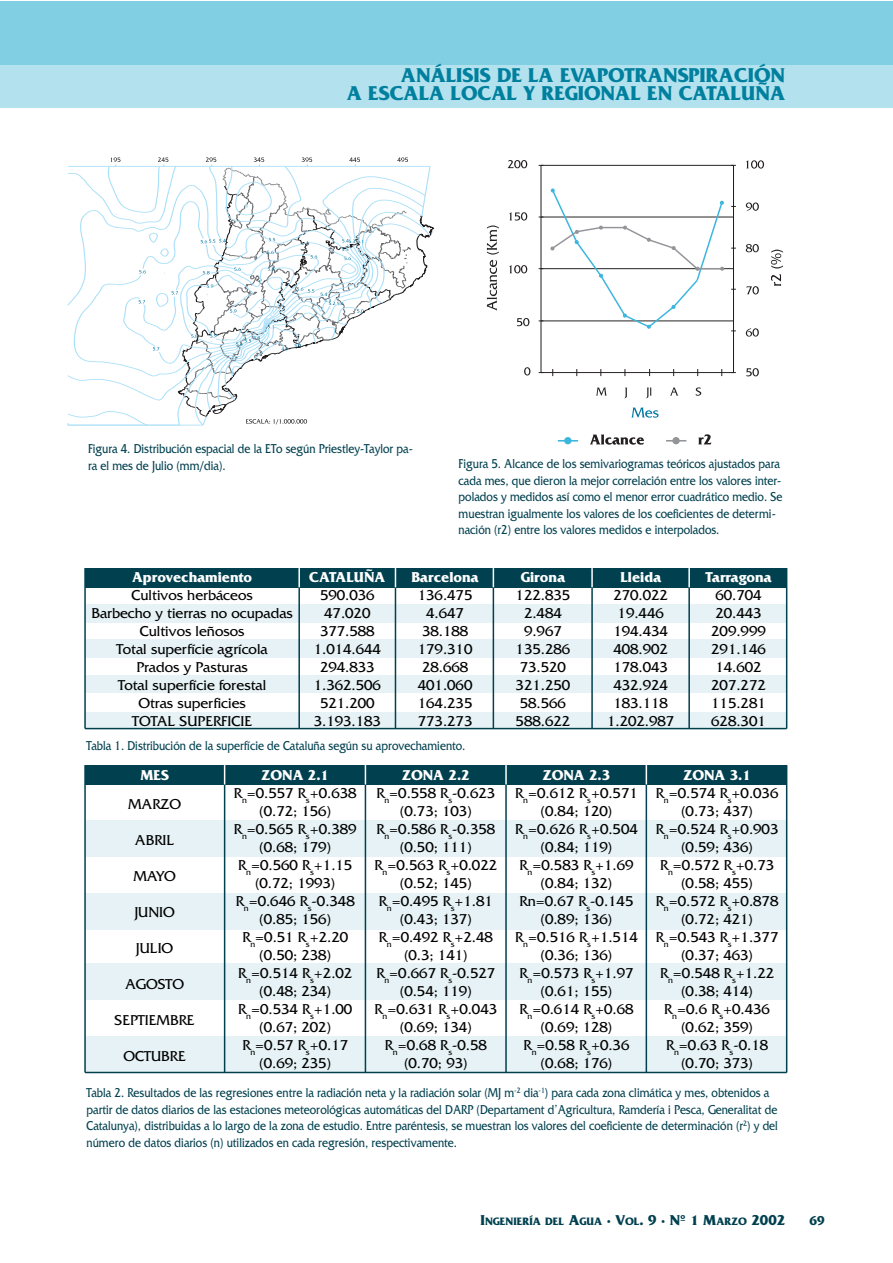
<style>
.page{position:relative;width:893px;height:1263px;background:#fff}
.page>*{position:absolute;margin:0;border:0;box-sizing:border-box;transform-origin:0 0}
.t1{font:700 21px/18px "Friz Quadrata";color:#00809e;text-align:right}
.t2{font:15px/18px "Friz Quadrata";color:#000;text-align:center}
.t3{font:700 15px "Friz Quadrata";color:#fff}
.t4{font:13.5px/16.5px "Friz Quadrata";color:#00404f;scale:.85 1}
.t5{font:700 13.5px "Friz Quadrata";color:#00404f}
.t6{font:700 11.25px "Friz Quadrata";color:#00404f}
.s1{font-weight:700;color:#fff}
.s2{font-size:15px}
</style>
<div class="page">
<div style="left:85px;top:1036px;width:702px;height:36px;background:#e6f2f5"></div>
<div style="left:85px;top:963px;width:702px;height:37px;background:#e6f2f5"></div>
<div style="left:85px;top:893px;width:702px;height:36px;background:#e6f2f5"></div>
<div style="left:85px;top:820px;width:702px;height:36px;background:#e6f2f5"></div>
<div style="left:85px;top:765px;width:702px;height:19px;background:#00404f"></div>
<div style="left:85px;top:712px;width:702px;height:17px;background:#e6f2f5"></div>
<div style="left:85px;top:675px;width:702px;height:18px;background:#e6f2f5"></div>
<div style="left:85px;top:639px;width:702px;height:19px;background:#e6f2f5"></div>
<div style="left:85px;top:604px;width:702px;height:19px;background:#e6f2f5"></div>
<div style="left:85px;top:568px;width:702px;height:19px;background:#00404f"></div>
<div style="left:0;top:35px;width:892px;height:72px;background:#b3e2ee"></div>
<div style="left:0;top:1px;width:892px;height:64px;background:#81cfe2"></div>
<svg style="left:67px;top:157px;width:367px;height:269px"></svg>
<hr style="left:541px;top:165px;width:1px;height:208px;background:#231f20">
<hr style="left:541px;top:372px;width:192px;height:1px;background:#231f20">
<hr style="left:733px;top:165px;width:1px;height:208px;background:#231f20">
<hr style="left:541px;top:165px;width:192px;height:1px;background:#231f20">
<hr style="left:541px;top:320px;width:192px;height:1px;background:#231f20">
<hr style="left:541px;top:268px;width:192px;height:1px;background:#231f20">
<hr style="left:541px;top:217px;width:192px;height:1px;background:#231f20">
<svg style="left:524px;top:367px;width:6px;height:8px"></svg>
<svg style="left:517px;top:318px;width:12px;height:8px"></svg>
<svg style="left:509px;top:265px;width:18px;height:8px"></svg>
<svg style="left:509px;top:212px;width:18px;height:9px"></svg>
<svg style="left:508px;top:160px;width:19px;height:8px"></svg>
<svg style="left:746px;top:368px;width:13px;height:8px"></svg>
<svg style="left:746px;top:328px;width:13px;height:9px"></svg>
<svg style="left:746px;top:286px;width:13px;height:8px"></svg>
<svg style="left:746px;top:244px;width:13px;height:8px"></svg>
<svg style="left:746px;top:202px;width:13px;height:9px"></svg>
<svg style="left:746px;top:160px;width:18px;height:9px"></svg>
<svg style="left:596px;top:388px;width:11px;height:8px"></svg>
<svg style="left:624px;top:388px;width:3px;height:10px"></svg>
<svg style="left:646px;top:387px;width:6px;height:11px"></svg>
<svg style="left:670px;top:388px;width:8px;height:7px"></svg>
<svg style="left:695px;top:387px;width:6px;height:9px"></svg>
<svg style="left:631px;top:408px;width:28px;height:10px"></svg>
<svg style="left:487px;top:225px;width:12px;height:86px"></svg>
<svg style="left:771px;top:250px;width:12px;height:36px"></svg>
<svg style="left:550px;top:188px;width:174px;height:141px"></svg>
<svg style="left:590px;top:434px;width:54px;height:11px"></svg>
<svg style="left:698px;top:434px;width:13px;height:10px"></svg>
<div style="left:564px;top:437px;width:7px;height:7px;border:1px solid #3cb6df;border-radius:50%"></div>
<svg style="left:558px;top:438px;width:20px;height:6px"></svg>
<div style="left:672px;top:437px;width:8px;height:7px;border:1px solid #939598;border-radius:50%"></div>
<svg style="left:666px;top:438px;width:20px;height:6px"></svg>
<hr style="left:84px;top:568px;width:2px;height:161px;background:#00404f">
<hr style="left:786px;top:568px;width:1px;height:161px;background:#00404f">
<hr style="left:688px;top:587px;width:2px;height:142px;background:#00404f">
<hr style="left:591px;top:587px;width:2px;height:142px;background:#00404f">
<hr style="left:493px;top:587px;width:1px;height:142px;background:#00404f">
<hr style="left:395px;top:587px;width:1px;height:142px;background:#00404f">
<hr style="left:298px;top:587px;width:2px;height:142px;background:#00404f">
<svg style="left:298px;top:568px;width:2px;height:19px"></svg>
<svg style="left:395px;top:568px;width:1px;height:19px"></svg>
<svg style="left:493px;top:568px;width:1px;height:19px"></svg>
<svg style="left:591px;top:568px;width:2px;height:19px"></svg>
<svg style="left:688px;top:568px;width:2px;height:19px"></svg>
<hr style="left:85px;top:728px;width:702px;height:1px;background:#00404f">
<hr style="left:84px;top:765px;width:2px;height:307px;background:#00404f">
<hr style="left:786px;top:765px;width:1px;height:307px;background:#00404f">
<hr style="left:646px;top:784px;width:1px;height:288px;background:#00404f">
<hr style="left:505px;top:784px;width:2px;height:288px;background:#00404f">
<hr style="left:365px;top:784px;width:1px;height:288px;background:#00404f">
<hr style="left:224px;top:784px;width:1px;height:288px;background:#00404f">
<svg style="left:224px;top:765px;width:1px;height:19px"></svg>
<svg style="left:365px;top:765px;width:1px;height:19px"></svg>
<svg style="left:505px;top:765px;width:2px;height:19px"></svg>
<svg style="left:646px;top:765px;width:1px;height:19px"></svg>
<hr style="left:85px;top:1072px;width:702px;height:1px;background:#00404f">
<h1 class="t1" style="left:347px;top:66px;width:440px">ANÁLISIS DE LA EVAPOTRANSPIRACIÓN<br>A ESCALA LOCAL Y REGIONAL EN CATALUÑA</h1>
<p class="t4" style="left:88px;top:440px;width:383px">Figura 4. Distribución espacial de la ETo según Priestley-Taylor pa&shy;ra el mes de Julio (mm/dia).</p>
<p class="t4" style="left:459px;top:455px;width:382px">Figura 5. Alcance de los semivariogramas teóricos ajustados para cada mes, que dieron la mejor correlación entre los valores inter&shy;polados y medidos así como el menor error cuadrático medio. Se muestran igualmente los valores de los coeficientes de determi&shy;nación (r2) entre los valores medidos e interpolados.</p>
<p class="t3" style="left:132px;top:568px;width:122px">Aprovechamiento</p>
<p class="t2" style="left:91px;top:586px;width:203px">Cultivos herbáceos<br>Barbecho y tierras no ocupadas<br>Cultivos leñosos<br>Total superfície agrícola<br>Prados y Pasturas<br>Total superfície forestal<br>Otras superficies<br>TOTAL SUPERFICIE</p>
<p class="t3" style="left:309px;top:568px;width:78px">CATALUÑA</p>
<p class="t2" style="left:314px;top:586px;width:69px">590.036<br>47.020<br>377.588<br>1.014.644<br>294.833<br>1.362.506<br>521.200<br>3.193.183</p>
<p class="t3" style="left:412px;top:568px;width:69px">Barcelona</p>
<p class="t2" style="left:418px;top:586px;width:56px">136.475<br>4.647<br>38.188<br>179.310<br>28.668<br>401.060<br>164.235<br>773.273</p>
<p class="t3" style="left:521px;top:568px;width:46px">Girona</p>
<p class="t2" style="left:516px;top:586px;width:56px">122.835<br>2.484<br>9.967<br>135.286<br>73.520<br>321.250<br>58.566<br>588.622</p>
<p class="t3" style="left:620px;top:568px;width:42px">Lleida</p>
<p class="t2" style="left:607px;top:586px;width:69px">270.022<br>19.446<br>194.434<br>408.902<br>178.043<br>432.924<br>183.118<br>1.202.987</p>
<p class="t3" style="left:705px;top:568px;width:68px">Tarragona</p>
<p class="t2" style="left:711px;top:586px;width:56px;text-align:left">60.704<br>20.443<br>209.999<br>291.146<br>14.602<br>207.272<br>115.281<br>628.301</p>
<p class="t4" style="left:87px;top:737px;width:447px">Tabla 1. Distribución de la superfície de Cataluña según su aprovechamiento.</p>
<p class="t3" style="left:140px;top:766px;width:30px">MES</p>
<p class="t2" style="left:128px;top:794px;width:55px">MARZO</p>
<p class="t2" style="left:135px;top:830px;width:41px">ABRIL</p>
<p class="t2" style="left:133px;top:866px;width:44px">MAYO</p>
<p class="t2" style="left:134px;top:902px;width:42px">JUNIO</p>
<p class="t2" style="left:136px;top:938px;width:39px">JULIO</p>
<p class="t2" style="left:125px;top:974px;width:61px">AGOSTO</p>
<p class="t2" style="left:115px;top:1010px;width:82px">SEPTIEMBRE</p>
<p class="t2" style="left:123px;top:1046px;width:64px">OCTUBRE</p>
<p class="t2" style="left:234px;top:766px;width:124px"><span class="s1">ZONA 2.1<br></span>R<sub>n</sub>=0.557 R<sub>s</sub>+0.638 (0.72; 156)<br>R<sub>n</sub>=0.565 R<sub>s</sub>+0.389 (0.68; 179)<br>R<sub>n</sub>=0.560 R<sub>s</sub>+1.15 (0.72; 1993)<br>R<sub>n</sub>=0.646 R<sub>s</sub>-0.348 (0.85; 156)<br>R<sub>n</sub>=0.51 R<sub>s</sub>+2.20 (0.50; 238)<br>R<sub>n</sub>=0.514 R<sub>s</sub>+2.02 (0.48; 234)<br>R<sub>n</sub>=0.534 R<sub>s</sub>+1.00 (0.67; 202)<br>R<sub>n</sub>=0.57 R<sub>s</sub>+0.17 (0.69; 235)</p>
<p class="t2" style="left:375px;top:766px;width:124px"><span class="s1">ZONA 2.2<br></span>R<sub>n</sub>=0.558 R<sub>s</sub>-0.623 (0.73; 103)<br>R<sub>n</sub>=0.586 R<sub>s</sub>-0.358 (0.50; 111)<br>R<sub>n</sub>=0.563 R<sub>s</sub>+0.022 (0.52; 145)<br>R<sub>n</sub>=0.495 R<sub>s</sub>+1.81 (0.43; 137)<br>R<sub>n</sub>=0.492 R<sub>s</sub>+2.48 (0.3; 141)<br>R<sub>n</sub>=0.667 R<sub>s</sub>-0.527 (0.54; 119)<br>R<sub>n</sub>=0.631 R<sub>s</sub>+0.043 (0.69; 134)<br>R<sub>n</sub>=0.68 R<sub>s</sub>-0.58 (0.70; 93)</p>
<p class="t2" style="left:515px;top:766px;width:124px"><span class="s1">ZONA 2.3<br></span>R<sub>n</sub>=0.612 R<sub>s</sub>+0.571 (0.84; 120)<br>R<sub>n</sub>=0.626 R<sub>s</sub>+0.504 (0.84; 119)<br>R<sub>n</sub>=0.583 R<sub>s</sub>+1.69 (0.84; 132)<br>Rn=0.67 R<sub>s</sub>-0.145 (0.89; 136)<br>R<sub>n</sub>=0.516 R<sub>s</sub>+1.514 (0.36; 136)<br>R<sub>n</sub>=0.573 R<sub>s</sub>+1.97 (0.61; 155)<br>R<sub>n</sub>=0.614 R<sub>s</sub>+0.68 (0.69; 128)<br>R<sub>n</sub>=0.58 R<sub>s</sub>+0.36 (0.68; 176)</p>
<p class="t2" style="left:656px;top:766px;width:124px"><span class="s1">ZONA 3.1<br></span>R<sub>n</sub>=0.574 R<sub>s</sub>+0.036 (0.73; 437)<br>R<sub>n</sub>=0.524 R<sub>s</sub>+0.903 (0.59; 436)<br>R<sub>n</sub>=0.572 R<sub>s</sub>+0.73 (0.58; 455)<br>R<sub>n</sub>=0.572 R<sub>s</sub>+0.878 (0.72; 421)<br>R<sub>n</sub>=0.543 R<sub>s</sub>+1.377 (0.37; 463)<br>R<sub>n</sub>=0.548 R<sub>s</sub>+1.22 (0.38; 414)<br>R<sub>n</sub>=0.6 R<sub>s</sub>+0.436 (0.62; 359)<br>R<sub>n</sub>=0.63 R<sub>s</sub>-0.18 (0.70; 373)</p>
<p class="t4" style="left:87px;top:1084px;width:815px">Tabla 2. Resultados de las regresiones entre la radiación neta y la radiación solar (MJ m<sup>-2</sup> dia<sup>-1</sup>) para cada zona climática y mes, obtenidos a partir de datos diarios de las estaciones meteorológicas automáticas del DARP (Departament d’Agricultura, Ramdería i Pesca, Generalitat de Catalunya), distribuidas a lo largo de la zona de estudio. Entre paréntesis, se muestran los valores del coeficiente de determinación (r<sup>2</sup>) y del número de datos diarios (n) utilizados en cada regresión, respectivamente.</p>
<p class="t6" style="left:480px;top:1215px;width:306px"><span class="s2">I</span>NGENIERÍA DEL <span class="s2">A</span>GUA <span class="s2">· V</span>OL<span class="s2">. 9 · Nº 1 M</span>ARZO <span class="s2">2002</span></p>
<p class="t5" style="left:809px;top:1212px;width:17px">69</p>
</div>
